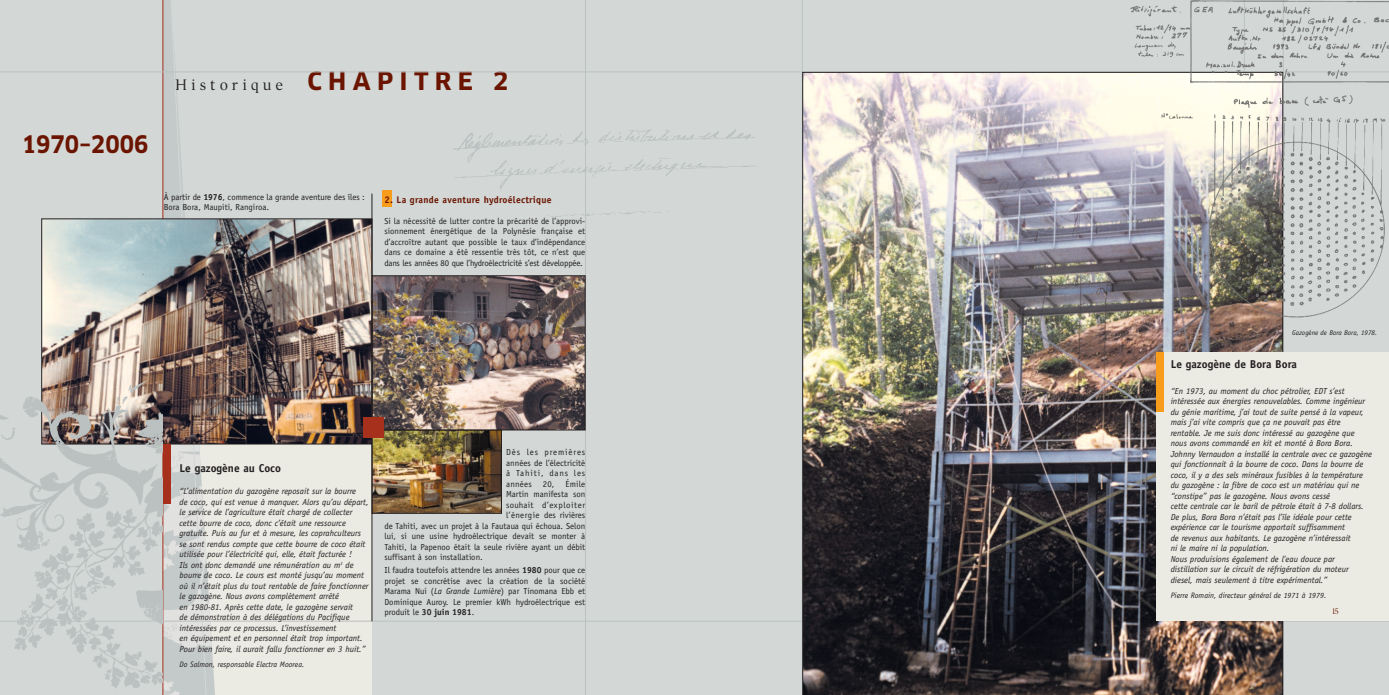
<style>
.page{position:relative;width:1389px;height:695px;background:#fff}
.page>*{position:absolute;margin:0;border:0;box-sizing:border-box;transform-origin:0 0}
.t1{font:700 23.62px "Clan OT";color:#6b1501;scale:.95 1}
.t2{font:13.12px "Divona";letter-spacing:.285em;color:#231f20}
.t3{font:700 11.38px "Officina Sans";color:#231f20}
.t4{font:700 9.62px "Officina Sans";letter-spacing:.03em;color:#6b1501}
.t5{font:italic 8.75px/10.5px "Officina Sans";color:#231f20}
.t6{font:8.75px/10.5px "Officina Sans";color:#231f20;text-align:justify}
.t7{font:8.75px "Officina Sans";letter-spacing:.06em;color:#231f20}
.t8{font:italic 7.88px "Officina Sans";color:#231f20}
.t9{font:italic 7px "Officina Sans";color:#231f20}
.t10{font:7px "Divona";color:#6b1501}
.s1{font-family:"Clan OT";font-weight:700;font-size:24.5px;color:#6b1501}
.s2{font-weight:700}
.s3{font-style:italic}
</style>
<div class="page">
<div style="left:0;top:0;width:694px;height:694px;background:#d3d8d7"></div>
<div style="left:382px;top:190px;width:10px;height:17px;background:#f89c1c"></div>
<div style="left:164px;top:444px;width:208px;height:250px;background:#ebeae3"></div>
<div style="left:694px;top:0;width:695px;height:694px;background:#d3d8d7"></div>
<svg style="left:162px;top:0;width:54px;height:694px"></svg>
<hr style="left:802px;top:0;width:1px;height:694px;background:#bbc1c1">
<hr style="left:585px;top:0;width:1px;height:694px;background:#bbc1c1">
<hr style="left:163px;top:0;width:1px;height:694px;background:#a6301c">
<img style="left:43px;top:220px;width:327px;height:222px">
<div style="left:41px;top:218px;width:331px;height:226px;border:1px solid #231f20"></div>
<hr style="left:0;top:621px;width:1389px;height:1px;background:#bbc1c1">
<img style="left:453px;top:129px;width:303px;height:88px">
<hr style="left:0;top:72px;width:1389px;height:1px;background:#bbc1c1">
<hr style="left:1283px;top:0;width:1px;height:694px;background:#bbc1c1">
<img style="left:802px;top:72px;width:481px;height:622px">
<div style="left:1156px;top:352px;width:233px;height:269px;background:#ebeae3"></div>
<img style="left:374px;top:277px;width:210px;height:151px">
<div style="left:372px;top:275px;width:214px;height:155px;border:1px solid #231f20"></div>
<img style="left:374px;top:431px;width:126px;height:80px">
<div style="left:372px;top:429px;width:130px;height:84px;border:1px solid #231f20"></div>
<img style="left:1121px;top:0;width:268px;height:357px">
<div style="left:163px;top:444px;width:7px;height:60px;background:#a6301c"></div>
<hr style="left:372px;top:193px;width:1px;height:428px;background:#231f20">
<div style="left:1156px;top:352px;width:7px;height:60px;background:#f89c1c"></div>
<img style="left:0;top:355px;width:163px;height:339px">
<div style="left:363px;top:417px;width:21px;height:20px;background:#a6301c"></div>
<h2 class="t2" style="left:175px;top:77px;width:335px">Historique <span class="s1">CHAPITRE 2</span></h2>
<h1 class="t1" style="left:22px;top:135px;width:135px">1970–2006</h1>
<p class="t6" style="left:164px;top:192px;width:202px">À partir de <span class="s2">1976</span>, commence la grande aventure des îles :<br>Bora Bora, Maupiti, Rangiroa.</p>
<p class="t4" style="left:384px;top:195px;width:169px">2. La grande aventure hydroélectrique</p>
<p class="t6" style="left:384px;top:216px;width:202px">Si la nécessité de lutter contre la précarité de l’approvi&shy;sionnement énergétique de la Polynésie française et d’accroître autant que possible le taux d’indépendance dans ce domaine a été ressentie très tôt, ce n’est que dans les années 80 que l’hydroélectricité s’est développée.</p>
<h3 class="t3" style="left:180px;top:463px;width:103px">Le gazogène au Coco</h3>
<p class="t5" style="left:180px;top:486px;width:191px">“L’alimentation du gazogène reposait sur la bourre<br>de coco, qui est venue à manquer. Alors qu’au départ, le service de l’agriculture était chargé de collecter cette bourre de coco, donc c’était une ressource gratuite. Puis au fur et à mesure, les coprahculteurs se sont rendus compte que cette bourre de coco était utilisée pour l’électricité qui, elle, était facturée !<br>Ils ont donc demandé une rémunération au m<sup>3</sup> de bourre de coco. Le cours est monté jusqu’au moment où il n’était plus du tout rentable de faire fonctionner le gazogène. Nous avons complètement arrêté<br>en 1980-81. Après cette date, le gazogène servait<br>de démonstration à des délégations du Pacifique intéressées par ce processus. L’investissement<br>en équipement et en personnel était trop important.<br>Pour bien faire, il aurait fallu fonctionner en 3 huit.”</p>
<p class="t8" style="left:180px;top:661px;width:126px">Do Salmon, responsable Electra Moorea.</p>
<p class="t6" style="left:506px;top:447px;width:81px">Dès les premières années de l’électricité à Tahiti, dans les années</p>
<p class="t6" style="left:543px;top:479px;width:13px">20,</p>
<p class="t6" style="left:566px;top:479px;width:21px">Émile</p>
<p class="t6" style="left:506px;top:489px;width:81px">Martin manifesta son</p>
<p class="t7" style="left:506px;top:501px;width:81px">souhait d’exploiter</p>
<p class="t6" style="left:506px;top:510px;width:81px">l’énergie des rivières</p>
<p class="t6" style="left:384px;top:521px;width:202px">de Tahiti, avec un projet à la Fautaua qui échoua. Selon</p>
<p class="t6" style="left:384px;top:531px;width:202px">lui, si une usine hydroélectrique devait se monter à</p>
<p class="t6" style="left:384px;top:542px;width:202px">Tahiti, la Papenoo était la seule rivière ayant un débit</p>
<p class="t6" style="left:384px;top:552px;width:100px">suffisant à son installation.</p>
<p class="t6" style="left:384px;top:565px;width:202px">Il faudra toutefois attendre les années <span class="s2">1980</span> pour que ce projet se concrétise avec la création de la société Marama Nui (<span class="s3">La Grande Lumière</span>) par Tinomana Ebb et Dominique Auroy. Le premier kWh hydroélectrique est produit le <span class="s2">30 juin 1981</span>.</p>
<p class="t9" style="left:1292px;top:330px;width:86px">Gazogène de Bora Bora, 1978.</p>
<h3 class="t3" style="left:1171px;top:360px;width:128px">Le gazogène de Bora Bora</h3>
<p class="t5" style="left:1171px;top:386px;width:203px">“En 1973, au moment du choc pétrolier, EDT s’est intéressée aux énergies renouvelables. Comme ingénieur du génie maritime, j’ai tout de suite pensé à la vapeur, mais j’ai vite compris que ça ne pouvait pas être rentable. Je me suis donc intéressé au gazogène que nous avons commandé en kit et monté à Bora Bora.<br>Johnny Vernaudon a installé la centrale avec ce gazogène qui fonctionnait à la bourre de coco. Dans la bourre de coco, il y a des sels minéraux fusibles à la température du gazogène : la fibre de coco est un matériau qui ne “constipe” pas le gazogène. Nous avons cessé<br>cette centrale car le baril de pétrole était à 7-8 dollars.<br>De plus, Bora Bora n’était pas l’île idéale pour cette expérience car le tourisme apportait suffisamment<br>de revenus aux habitants. Le gazogène n’intéressait<br>ni le maire ni la population.<br>Nous produisions également de l’eau douce par distillation sur le circuit de réfrigération du moteur diesel, mais seulement à titre expérimental.”</p>
<p class="t8" style="left:1171px;top:592px;width:157px">Pierre Romain, directeur général de 1971 à 1979.</p>
<p class="t10" style="left:1332px;top:607px;width:8px">15</p>
</div>
